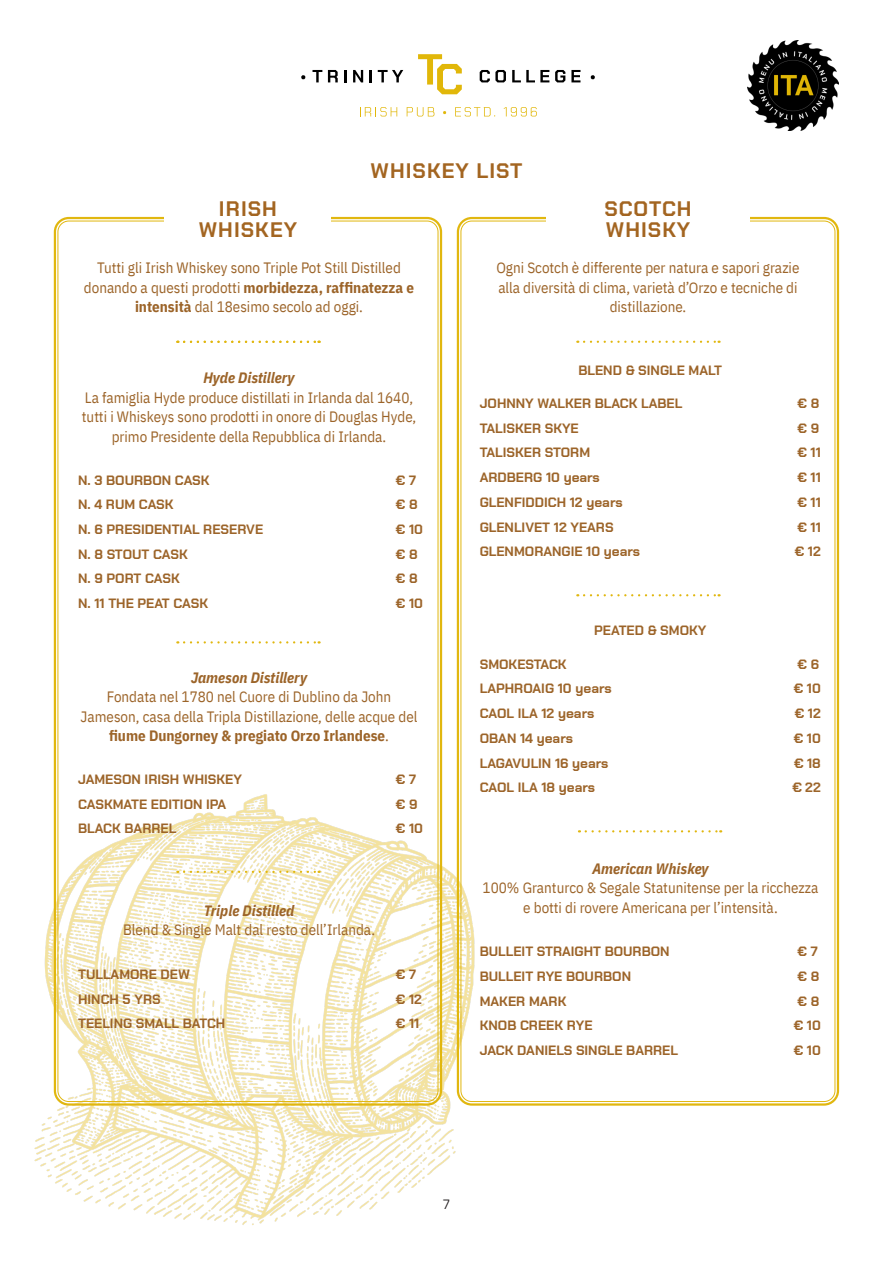
<style>
.page{position:relative;width:893px;height:1263px;background:#fff}
.page>*{position:absolute;margin:0;border:0;box-sizing:border-box;transform-origin:0 0}
.t1{font:700 21px "Chakra Petch";letter-spacing:.05em;color:#a36521}
.t2{font:15px/19.5px "IBM Plex Sans Cond";color:#9c6429;text-align:center}
.t3{font:italic 700 15px "IBM Plex Sans Cond";color:#9c6429}
.t4{font:700 13.5px "Chakra Petch";color:#9c6429}
.t5{font:13.5px "Chakra Petch";color:#231f20}
.s1{font-weight:700}
</style>
<div class="page">
<img style="left:34px;top:782px;width:441px;height:443px">
<div style="left:457px;top:217px;width:382px;height:889px;border:2px solid #e1b70f;border-radius:14px"></div>
<svg style="left:586px;top:830px;width:135px;height:2px"></svg>
<svg style="left:184px;top:871px;width:136px;height:2px"></svg>
<svg style="left:584px;top:341px;width:136px;height:2px"></svg>
<svg style="left:584px;top:594px;width:136px;height:2px"></svg>
<div style="left:54px;top:217px;width:388px;height:889px;border:2px solid #e1b70f;border-radius:14px"></div>
<div style="left:546px;top:191px;width:204px;height:52px;background:#fff"></div>
<div style="left:164px;top:191px;width:167px;height:52px;background:#fff"></div>
<svg style="left:301px;top:75px;width:4px;height:4px"></svg>
<svg style="left:312px;top:70px;width:10px;height:12px"></svg>
<svg style="left:328px;top:70px;width:10px;height:12px"></svg>
<svg style="left:344px;top:70px;width:3px;height:12px"></svg>
<svg style="left:353px;top:70px;width:10px;height:12px"></svg>
<svg style="left:370px;top:70px;width:2px;height:12px"></svg>
<svg style="left:378px;top:70px;width:25px;height:12px"></svg>
<svg style="left:480px;top:70px;width:26px;height:12px"></svg>
<svg style="left:512px;top:70px;width:37px;height:12px"></svg>
<svg style="left:555px;top:70px;width:10px;height:12px"></svg>
<svg style="left:571px;top:70px;width:9px;height:12px"></svg>
<svg style="left:591px;top:75px;width:4px;height:4px"></svg>
<svg style="left:360px;top:107px;width:37px;height:9px"></svg>
<svg style="left:407px;top:107px;width:27px;height:9px"></svg>
<svg style="left:455px;top:107px;width:40px;height:9px"></svg>
<svg style="left:504px;top:107px;width:33px;height:9px"></svg>
<svg style="left:418px;top:54px;width:44px;height:40px"></svg>
<svg style="left:184px;top:341px;width:136px;height:2px"></svg>
<svg style="left:184px;top:641px;width:136px;height:2px"></svg>
<img style="left:747px;top:40px;width:92px;height:91px">
<p class="t1" style="left:219px;top:196px;width:60px">IRISH</p>
<p class="t1" style="left:199px;top:217px;width:100px">WHISKEY</p>
<p class="t1" style="left:370px;top:158px;width:153px">WHISKEY LIST</p>
<p class="t1" style="left:604px;top:196px;width:89px">SCOTCH</p>
<p class="t1" style="left:606px;top:217px;width:86px">WHISKY</p>
<p class="t2" style="left:84px;top:257px;width:332px">Tutti gli Irish Whiskey sono Triple Pot Still Distilled donando a questi prodotti <span class="s1">morbidezza, raffinatezza e intensità</span> dal 18esimo secolo ad oggi.</p>
<p class="t3" style="left:203px;top:366px;width:93px">Hyde Distillery</p>
<p class="t2" style="left:82px;top:386px;width:336px">La famiglia Hyde produce distillati in Irlanda dal 1640, tutti i Whiskeys sono prodotti in onore di Douglas Hyde, primo Presidente della Repubblica di Irlanda.</p>
<p class="t4" style="left:78px;top:472px;width:133px">N. 3 BOURBON CASK</p>
<p class="t4" style="left:396px;top:472px;width:22px">€ 7</p>
<p class="t4" style="left:78px;top:497px;width:97px">N. 4 RUM CASK</p>
<p class="t4" style="left:396px;top:497px;width:23px">€ 8</p>
<p class="t4" style="left:78px;top:521px;width:187px">N. 6 PRESIDENTIAL RESERVE</p>
<p class="t4" style="left:396px;top:521px;width:29px">€ 10</p>
<p class="t4" style="left:78px;top:546px;width:111px">N. 8 STOUT CASK</p>
<p class="t4" style="left:396px;top:546px;width:23px">€ 8</p>
<p class="t4" style="left:78px;top:571px;width:103px">N. 9 PORT CASK</p>
<p class="t4" style="left:396px;top:571px;width:23px">€ 8</p>
<p class="t4" style="left:78px;top:596px;width:132px">N. 11 THE PEAT CASK</p>
<p class="t4" style="left:396px;top:596px;width:29px">€ 10</p>
<p class="t3" style="left:191px;top:665px;width:118px">Jameson Distillery</p>
<p class="t2" style="left:81px;top:686px;width:338px">Fondata nel 1780 nel Cuore di Dublino da John<br>Jameson, casa della Tripla Distillazione, delle acque del <span class="s1">fiume Dungorney &amp; pregiato Orzo Irlandese</span>.</p>
<p class="t4" style="left:78px;top:771px;width:165px">JAMESON IRISH WHISKEY</p>
<p class="t4" style="left:396px;top:771px;width:22px">€ 7</p>
<p class="t4" style="left:78px;top:796px;width:150px">CASKMATE EDITION IPA</p>
<p class="t4" style="left:396px;top:796px;width:23px">€ 9</p>
<p class="t4" style="left:78px;top:821px;width:100px">BLACK BARREL</p>
<p class="t4" style="left:396px;top:821px;width:29px">€ 10</p>
<p class="t2" style="left:496px;top:257px;width:305px">Ogni Scotch è differente per natura e sapori grazie alla diversità di clima, varietà d’Orzo e tecniche di distillazione.</p>
<p class="t4" style="left:578px;top:362px;width:145px">BLEND &amp; SINGLE MALT</p>
<p class="t4" style="left:480px;top:395px;width:204px">JOHNNY WALKER BLACK LABEL</p>
<p class="t4" style="left:797px;top:395px;width:23px">€ 8</p>
<p class="t4" style="left:480px;top:420px;width:100px">TALISKER SKYE</p>
<p class="t4" style="left:797px;top:420px;width:23px">€ 9</p>
<p class="t4" style="left:480px;top:445px;width:112px">TALISKER STORM</p>
<p class="t4" style="left:797px;top:445px;width:25px">€ 11</p>
<p class="t4" style="left:480px;top:470px;width:122px">ARDBERG 10 years</p>
<p class="t4" style="left:797px;top:470px;width:25px">€ 11</p>
<p class="t4" style="left:480px;top:494px;width:144px">GLENFIDDICH 12 years</p>
<p class="t4" style="left:797px;top:494px;width:25px">€ 11</p>
<p class="t4" style="left:480px;top:519px;width:135px">GLENLIVET 12 YEARS</p>
<p class="t4" style="left:797px;top:519px;width:25px">€ 11</p>
<p class="t4" style="left:480px;top:544px;width:162px">GLENMORANGIE 10 years</p>
<p class="t4" style="left:795px;top:544px;width:27px">€ 12</p>
<p class="t4" style="left:594px;top:623px;width:114px">PEATED &amp; SMOKY</p>
<p class="t4" style="left:480px;top:656px;width:88px">SMOKESTACK</p>
<p class="t4" style="left:797px;top:656px;width:23px">€ 6</p>
<p class="t4" style="left:480px;top:681px;width:133px">LAPHROAIG 10 years</p>
<p class="t4" style="left:794px;top:681px;width:28px">€ 10</p>
<p class="t4" style="left:480px;top:705px;width:116px">CAOL ILA 12 years</p>
<p class="t4" style="left:795px;top:705px;width:27px">€ 12</p>
<p class="t4" style="left:480px;top:730px;width:95px">OBAN 14 years</p>
<p class="t4" style="left:794px;top:730px;width:28px">€ 10</p>
<p class="t4" style="left:480px;top:755px;width:130px">LAGAVULIN 16 years</p>
<p class="t4" style="left:794px;top:755px;width:28px">€ 18</p>
<p class="t4" style="left:480px;top:780px;width:117px">CAOL ILA 18 years</p>
<p class="t4" style="left:792px;top:780px;width:30px">€ 22</p>
<p class="t3" style="left:592px;top:857px;width:118px">American Whiskey</p>
<p class="t2" style="left:483px;top:877px;width:337px">100% Granturco &amp; Segale Statunitense per la ricchezza</p>
<p class="t3" style="left:204px;top:898px;width:92px">Triple Distilled</p>
<p class="t2" style="left:523px;top:896px;width:256px">e botti di rovere Americana per l’intensità.</p>
<p class="t2" style="left:123px;top:919px;width:254px">Blend &amp; Single Malt dal resto dell’Irlanda.</p>
<p class="t4" style="left:78px;top:966px;width:113px">TULLAMORE DEW</p>
<p class="t4" style="left:396px;top:966px;width:22px">€ 7</p>
<p class="t4" style="left:78px;top:991px;width:84px">HINCH 5 YRS</p>
<p class="t4" style="left:396px;top:991px;width:28px">€ 12</p>
<p class="t4" style="left:78px;top:1016px;width:149px">TEELING SMALL BATCH</p>
<p class="t4" style="left:396px;top:1016px;width:25px">€ 11</p>
<p class="t4" style="left:480px;top:943px;width:191px">BULLEIT STRAIGHT BOURBON</p>
<p class="t4" style="left:797px;top:943px;width:22px">€ 7</p>
<p class="t4" style="left:480px;top:968px;width:153px">BULLEIT RYE BOURBON</p>
<p class="t4" style="left:797px;top:968px;width:23px">€ 8</p>
<p class="t4" style="left:480px;top:993px;width:88px">MAKER MARK</p>
<p class="t4" style="left:797px;top:993px;width:23px">€ 8</p>
<p class="t4" style="left:480px;top:1018px;width:114px">KNOB CREEK RYE</p>
<p class="t4" style="left:794px;top:1018px;width:28px">€ 10</p>
<p class="t4" style="left:480px;top:1042px;width:200px">JACK DANIELS SINGLE BARREL</p>
<p class="t4" style="left:794px;top:1042px;width:28px">€ 10</p>
<p class="t5" style="left:443px;top:1196px;width:8px">7</p>
</div>
